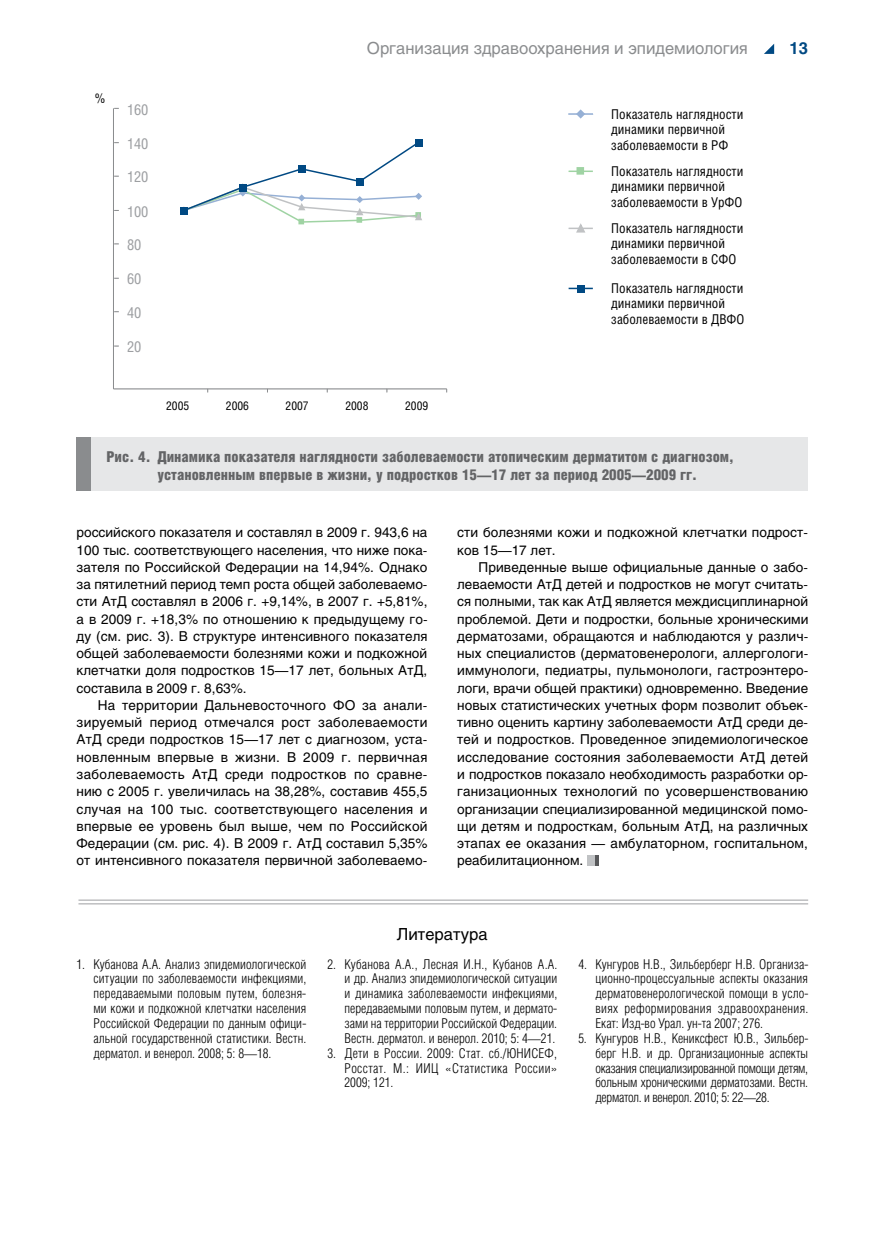
<style>
.page{position:relative;width:872px;height:1234px;background:#fff}
.page>*{position:absolute;margin:0;border:0;box-sizing:border-box;transform-origin:0 0}
.t1{font:16.5px "Helios C";color:#8a8c8e}
.t2{font:16.5px "Helios C";color:#000}
.t3{font:700 16.5px "Helios C";color:#004983}
.t4{font:15px/18px "Helios Cond Black C";color:#636466}
.t5{font:15px "Helios Cond C";letter-spacing:-.015em;color:#9d9fa2}
.t6{font:13.5px/17.2px "Helios C";letter-spacing:.005em;color:#000;text-align:justify}
.t7{font:13.5px/14.9px "Helios Cond Light C";color:#000;text-align:justify}
.t8{font:13.5px/15.6px "Helios Cond C";color:#000}
.t9{font:12px "Helios Cond C";color:#000}
</style>
<div class="page">
<svg style="left:764px;top:44px;width:10px;height:10px"></svg>
<div style="left:77px;top:437px;width:731px;height:53px;background:#e6e7e8"></div>
<div style="left:77px;top:437px;width:14px;height:53px;background:#8a8c8e"></div>
<hr style="left:113px;top:108px;width:1px;height:281px;background:#8a8c8e">
<hr style="left:113px;top:388px;width:334px;height:1px;background:#8a8c8e">
<svg style="left:180px;top:144px;width:243px;height:80px"></svg>
<div style="left:181px;top:207px;width:7px;height:7px;background:#004983"></div>
<div style="left:239px;top:184px;width:8px;height:7px;background:#004983"></div>
<div style="left:298px;top:166px;width:8px;height:7px;background:#004983"></div>
<div style="left:356px;top:178px;width:8px;height:7px;background:#004983"></div>
<div style="left:415px;top:139px;width:8px;height:7px;background:#004983"></div>
<hr style="left:568px;top:170px;width:25px;height:2px;background:#9fd3a3">
<svg style="left:576px;top:167px;width:8px;height:8px"></svg>
<hr style="left:568px;top:227px;width:25px;height:2px;background:#c0c2c4">
<svg style="left:575px;top:223px;width:11px;height:10px"></svg>
<hr style="left:568px;top:287px;width:25px;height:2px;background:#004983">
<div style="left:577px;top:285px;width:8px;height:8px;background:#004983"></div>
<hr style="left:568px;top:113px;width:25px;height:2px;background:#96b0d5">
<svg style="left:575px;top:109px;width:11px;height:10px"></svg>
<div style="left:587px;top:854px;width:10px;height:11px;background:#c0c2c4"></div>
<hr style="left:595px;top:854px;width:4px;height:11px;background:#58595b">
<hr style="left:78px;top:899px;width:730px;height:1px;background:#9d9fa2">
<hr style="left:78px;top:903px;width:730px;height:1px;background:#9d9fa2">
<p class="t8" style="left:95px;top:90px;width:12px">%</p>
<p class="t5" style="left:127px;top:100px;width:23px">160</p>
<p class="t5" style="left:127px;top:134px;width:23px">140</p>
<p class="t5" style="left:127px;top:168px;width:23px">120</p>
<p class="t5" style="left:127px;top:202px;width:23px">100</p>
<p class="t5" style="left:127px;top:236px;width:16px">80</p>
<p class="t5" style="left:127px;top:270px;width:16px">60</p>
<p class="t5" style="left:127px;top:303px;width:16px">40</p>
<p class="t5" style="left:127px;top:338px;width:16px">20</p>
<p class="t1" style="left:367px;top:38px;width:382px">Организация здравоохранения и эпидемиология</p>
<p class="t3" style="left:789px;top:38px;width:20px">13</p>
<p class="t8" style="left:611px;top:106px;width:134px">Показатель наглядности динамики первичной заболеваемости в РФ</p>
<p class="t8" style="left:611px;top:163px;width:134px">Показатель наглядности динамики первичной заболеваемости в УрФО</p>
<p class="t8" style="left:611px;top:220px;width:134px">Показатель наглядности динамики первичной заболеваемости в СФО</p>
<p class="t8" style="left:611px;top:280px;width:135px">Показатель наглядности динамики первичной заболеваемости в ДВФО</p>
<p class="t9" style="left:166px;top:398px;width:25px">2005</p>
<p class="t9" style="left:226px;top:398px;width:25px">2006</p>
<p class="t9" style="left:286px;top:398px;width:25px">2007</p>
<p class="t9" style="left:345px;top:398px;width:25px">2008</p>
<p class="t9" style="left:405px;top:398px;width:25px">2009</p>
<p class="t4" style="left:157px;top:447px;width:578px;text-indent:-51px">Рис. 4. Динамика показателя наглядности заболеваемости атопическим дерматитом с диагнозом, установленным впервые в жизни, у подростков 15—17 лет за период 2005—2009 гг.</p>
<p class="t6" style="left:77px;top:523px;width:352px">российского показателя и составлял в 2009 г. 943,6 на 100 тыс. соответствующего населения, что ниже пока&shy;зателя по Российской Федерации на 14,94%. Однако за пятилетний период темп роста общей заболеваемо&shy;сти АтД составлял в 2006 г. +9,14%, в 2007 г. +5,81%, а в 2009 г. +18,3% по отношению к предыдущему го&shy;ду (см. рис. 3). В структуре интенсивного показателя общей заболеваемости болезнями кожи и подкожной клетчатки доля подростков 15—17 лет, больных АтД, составила в 2009 г. 8,63%.</p>
<p class="t6" style="left:77px;top:696px;width:352px;text-indent:21px">На территории Дальневосточного ФО за анали&shy;зируемый период отмечался рост заболеваемости АтД среди подростков 15—17 лет с диагнозом, уста&shy;новленным впервые в жизни. В 2009 г. первичная заболеваемость АтД среди подростков по сравне&shy;нию с 2005 г. увеличилась на 38,28%, составив 455,5 случая на 100 тыс. соответствующего населения и впервые ее уровень был выше, чем по Российской Федерации (см. рис. 4). В 2009 г. АтД составил 5,35% от интенсивного показателя первичной заболеваемо-</p>
<p class="t6" style="left:457px;top:523px;width:352px">сти болезнями кожи и подкожной клетчатки подрост&shy;ков 15—17 лет.</p>
<p class="t6" style="left:457px;top:558px;width:353px;text-indent:21px">Приведенные выше официальные данные о забо&shy;леваемости АтД детей и подростков не могут считать&shy;ся полными, так как АтД является междисциплинарной проблемой. Дети и подростки, больные хроническими дерматозами, обращаются и наблюдаются у различ&shy;ных специалистов (дерматовенерологи, аллергологи&shy;иммунологи, педиатры, пульмонологи, гастроэнтеро&shy;логи, врачи общей практики) одновременно. Введение новых статистических учетных форм позволит объек&shy;тивно оценить картину заболеваемости АтД среди де&shy;тей и подростков. Проведенное эпидемиологическое исследование состояния заболеваемости АтД детей и подростков показало необходимость разработки ор&shy;ганизационных технологий по усовершенствованию организации специализированной медицинской помо&shy;щи детям и подросткам, больным АтД, на различных этапах ее оказания — амбулаторном, госпитальном, реабилитационном.</p>
<p class="t2" style="left:397px;top:923px;width:92px">Литература</p>
<p class="t7" style="left:94px;top:956px;width:214px;text-indent:-17px">1. Кубанова А.А. Анализ эпидемиологической ситуации по заболеваемости инфекциями, передаваемыми половым путем, болезня&shy;ми кожи и подкожной клетчатки населения Российской Федерации по данным офици&shy;альной государственной статистики. Вестн. дерматол. и венерол. 2008; 5: 8—18.</p>
<p class="t7" style="left:344px;top:956px;width:214px;text-indent:-17px">2. Кубанова А.А., Лесная И.Н., Кубанов А.А. и др. Анализ эпидемиологической ситуации и динамика заболеваемости инфекциями, передаваемыми половым путем, и дермато&shy;зами на территории Российской Федерации.<br>Вестн. дерматол. и венерол. 2010; 5: 4—21.</p>
<p class="t7" style="left:344px;top:1045px;width:214px;text-indent:-17px">3. Дети в России. 2009: Стат. сб./ЮНИСЕФ, Росстат. М.: ИИЦ «Статистика России» 2009; 121.</p>
<p class="t7" style="left:595px;top:956px;width:214px;text-indent:-17px">4. Кунгуров Н.В., Зильберберг Н.В. Организа&shy;ционно-процессуальные аспекты оказания дерматовенерологической помощи в усло&shy;виях реформирования здравоохранения.<br>Екат: Изд-во Урал. ун-та 2007; 276.</p>
<p class="t7" style="left:595px;top:1030px;width:214px;text-indent:-17px">5. Кунгуров Н.В., Кениксфест Ю.В., Зильбер&shy;берг Н.В. и др. Организационные аспекты оказания специализированной помощи детям, больным хроническими дерматозами. Вестн. дерматол. и венерол. 2010; 5: 22—28.</p>
</div>
